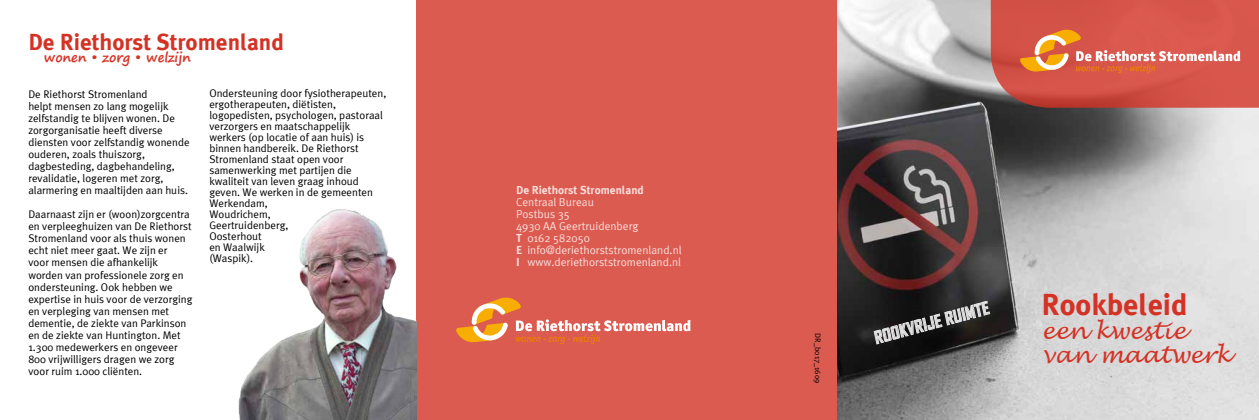
<style>
.page{position:relative;width:1259px;height:420px;background:#fff}
.page>*{position:absolute;margin:0;border:0;box-sizing:border-box;transform-origin:0 0}
.t1{font:700 30px "Meta Plus";color:#d43225}
.t2{font:700 23px "Meta Plus";color:#d43225}
.t3{font:italic 23px/24px "Lucida Handwriting";color:#d43225}
.t4{font:700 16.5px "Agency FB";color:#fff;scale:1.05 1}
.t5{font:700 13px "Segoe Print";color:#d43225}
.t6{font:11.5px/12px "Meta Plus Normal";color:#fff}
.t7{font:700 11.5px "Meta Plus";color:#fff}
.t8{font:11px/12px "Meta Plus Normal";color:#000}
.t9{font:8px "Meta Plus Normal";color:#000}
.s1{font-family:"Meta Plus";font-weight:700}
</style>
<div class="page">
<div style="left:417px;top:0;width:421px;height:420px;background:#dc5b50"></div>
<img style="left:838px;top:0;width:421px;height:420px">
<img style="left:238px;top:203px;width:179px;height:217px">
<svg style="left:873px;top:300px;width:117px;height:44px;background:#383837"></svg>
<svg style="left:990px;top:0;width:269px;height:108px;background:#cf5349"></svg>
<svg style="left:456px;top:297px;width:234px;height:47px"></svg>
<svg style="left:1019px;top:29px;width:221px;height:44px;background:#df735a"></svg>
<h2 class="t2" style="left:28px;top:29px;width:257px">De Riethorst Stromenland</h2>
<p class="t5" style="left:44px;top:46px;width:149px">wonen • zorg • welzijn</p>
<p class="t8" style="left:28px;top:88px;width:163px">De Riethorst Stromenland<br>helpt mensen zo lang mogelijk zelfstandig te blijven wonen. De zorgorganisatie heeft diverse diensten voor zelfstandig wonende ouderen, zoals thuiszorg, dagbesteding, dagbehandeling, revalidatie, logeren met zorg, alarmering en maaltijden aan huis.</p>
<p class="t8" style="left:28px;top:208px;width:166px">Daarnaast zijn er (woon)zorgcentra en verpleeghuizen van De Riethorst<br>Stromenland voor als thuis wonen echt niet meer gaat. We zijn er<br>voor mensen die afhankelijk worden van professionele zorg en ondersteuning. Ook hebben we expertise in huis voor de verzorging en verpleging van mensen met dementie, de ziekte van Parkinson en de ziekte van Huntington. Met<br>1.300 medewerkers en ongeveer<br>800 vrijwilligers dragen we zorg voor ruim 1.000 cliënten.</p>
<p class="t8" style="left:209px;top:87px;width:178px;line-height:11px">Ondersteuning door fysiotherapeuten, ergotherapeuten, diëtisten, logopedisten, psychologen, pastoraal verzorgers en maatschappelijk werkers (op locatie of aan huis) is binnen handbereik. De Riethorst<br>Stromenland staat open voor samenwerking met partijen die kwaliteit van leven graag inhoud geven. We werken in de gemeenten<br>Werkendam,<br>Woudrichem,<br>Geertruidenberg,<br>Oosterhout<br>en Waalwijk<br>(Waspik).</p>
<p class="t7" style="left:516px;top:184px;width:129px">De Riethorst Stromenland</p>
<p class="t6" style="left:516px;top:196px;width:167px">Centraal Bureau<br>Postbus 35<br>4930 AA Geertruidenberg<br><span class="s1">T</span> 0162 582050<br><span class="s1">E</span> info@deriethorststromenland.nl<br><span class="s1">I</span> www.deriethorststromenland.nl</p>
<p class="t9" style="left:822px;top:333px;width:51px;rotate:90deg">DR_b017_1609</p>
<h3 class="t4" style="left:872px;top:328px;width:114px;rotate:-15deg">ROOKVRIJE RUIMTE</h3>
<h1 class="t1" style="left:1041px;top:286px;width:148px">Rookbeleid</h1>
<h2 class="t3" style="left:1041px;top:319px;width:190px">een kwestie van maatwerk</h2>
</div>
